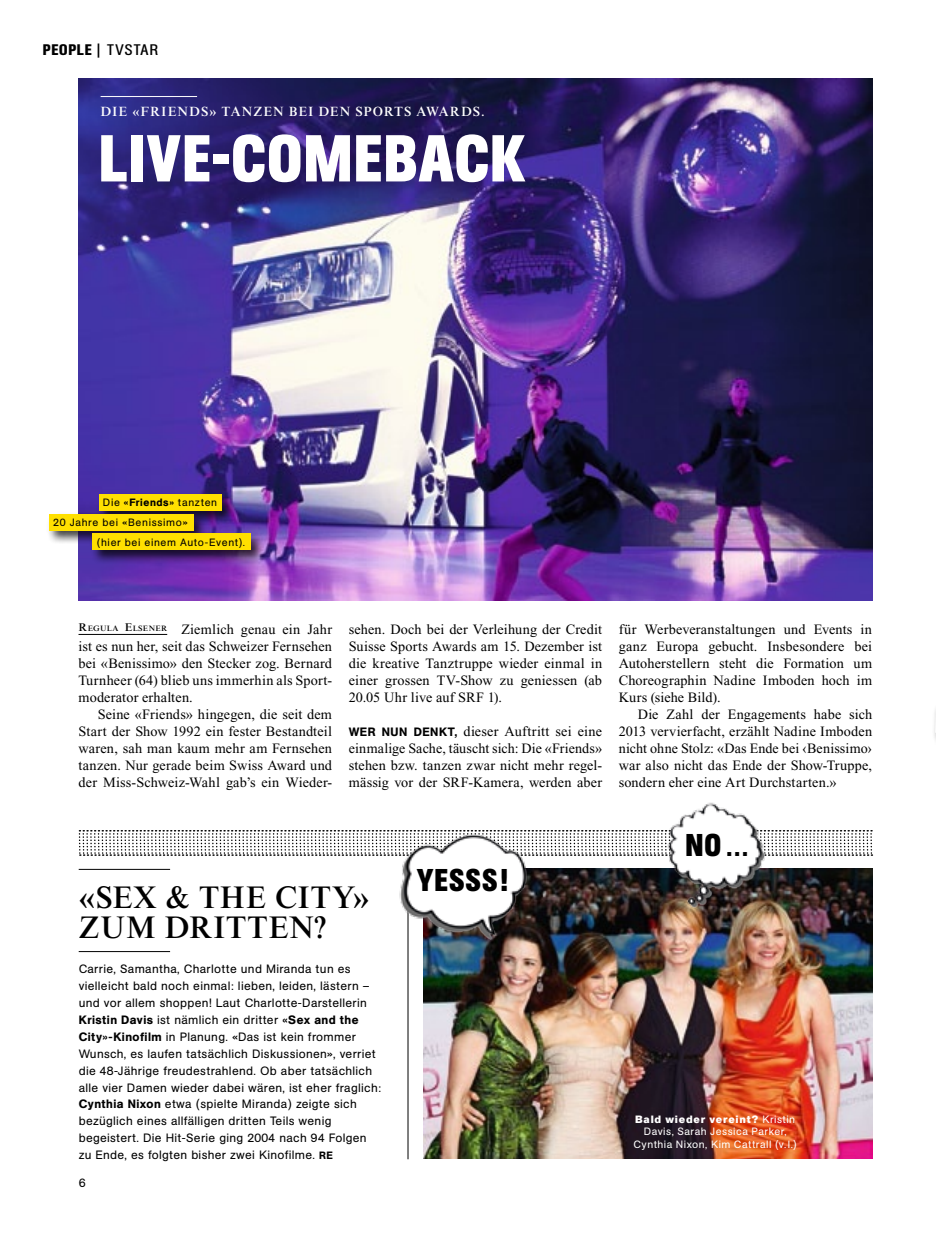
<style>
.page{position:relative;width:936px;height:1242px;background:#fff}
.page>*{position:absolute;margin:0;border:0;box-sizing:border-box;transform-origin:0 0}
.TVS_Titel_42_x04{font:700 condensed 65.55px "AG Book Pro";letter-spacing:.005em;color:#fff}
.TVS_Titel_Kurzfutter{font:500 31.5px/30px "Times NRMT Std";letter-spacing:.02em;color:#000}
.TVS_Titel_42_x04-2{font:700 condensed 31.2px "AG Book Pro";letter-spacing:.015em;color:#000}
.TVS_Rubriktitel_x01{font:condensed 15.15px "AG Book Pro";letter-spacing:.045em;color:#000;scale:1.2 1}
.TVS_GT_Einzug_x08{font:14.25px/17px "Times New Roman PS Std";letter-spacing:.01em;color:#000;text-align:justify}
.TVS_GT_ohneEinzug_x0{font:14.25px/17px "Times New Roman PS Std";letter-spacing:.015em;color:#000;text-align:justify}
.TVS_Lead_x06{font:500 13.5px "Times NRMT Std";letter-spacing:.07em;color:#fff}
.TVS_Box_GT_x22{font:12px/17px "AG Book Pro";letter-spacing:.025em;color:#000}
.TVS_Legende_Negativ{font:10.5px/12.5px "AG Book Pro";letter-spacing:.045em;color:#fff;text-align:center}
.TVS_Legende_x11{font:10.5px "AG Book Pro";letter-spacing:.06em;color:#000}
.s1{font-weight:500}
.s2{font-family:"AG Book Pro";font-weight:500;font-size:12px}
.s3{font-weight:500;font-size:10.5px}
.s4{font-weight:700}
</style>
<div class="page">
<img style="left:423px;top:869px;width:449px;height:289px">
<hr style="left:407px;top:868px;width:1px;height:291px;background:#000">
<img style="left:79px;top:79px;width:793px;height:521px">
<hr style="left:78px;top:634px;width:89px;height:1px;background:#000">
<hr style="left:101px;top:96px;width:96px;height:1px;background:#fff">
<svg style="left:79px;top:830px;width:793px;height:26px"></svg>
<div style="left:96px;top:492px;width:140px;height:33px;background:#000;opacity:.75"></div>
<div style="left:99px;top:494px;width:123px;height:16px;background:#ffe000"></div>
<div style="left:47px;top:511px;width:160px;height:33px;background:#000;opacity:.75"></div>
<div style="left:49px;top:514px;width:144px;height:16px;background:#ffe000"></div>
<div style="left:90px;top:531px;width:175px;height:33px;background:#000;opacity:.75"></div>
<div style="left:93px;top:533px;width:158px;height:17px;background:#ffe000"></div>
<hr style="left:79px;top:951px;width:91px;height:1px;background:#000">
<hr style="left:79px;top:869px;width:91px;height:1px;background:#000">
<svg style="left:935px;top:709px;width:1px;height:16px"></svg>
<img style="left:665px;top:802px;width:100px;height:107px">
<img style="left:398px;top:830px;width:133px;height:113px">
<p class="TVS_Rubriktitel_x01" style="left:43px;top:40px;width:98px"><span class="s1">PEOPLE</span> | TVSTAR</p>
<p class="TVS_Lead_x06" style="left:101px;top:103px;width:386px">DIE «FRIENDS» TANZEN BEI DEN SPORTS AWARDS.</p>
<p class="TVS_Titel_42_x04" style="left:98px;top:116px;width:428px">LIVE-COMEBACK</p>
<p class="TVS_Legende_x11" style="left:103px;top:496px;width:116px">Die <span class="s1">«Friends»</span> tanzten</p>
<p class="TVS_Legende_x11" style="left:53px;top:515px;width:136px">20 Jahre bei «Benissimo»</p>
<p class="TVS_Legende_x11" style="left:97px;top:535px;width:150px">(hier bei einem Auto-Event).</p>
<p class="TVS_GT_ohneEinzug_x0" style="left:78px;top:621px;width:255px"><sup>R</sup><sup>EGULA</sup> <sup>E</sup><sup>LSENER</sup> Ziemlich genau ein Jahr ist es nun her, seit das Schweizer Fernsehen bei «Benissimo» den Stecker zog. Bernard Turnheer (64) blieb uns immerhin als Sport&shy;moderator erhalten.</p>
<p class="TVS_GT_Einzug_x08" style="left:78px;top:706px;width:255px;text-indent:19px">Seine «Friends» hingegen, die seit dem Start der Show 1992 ein fester Bestandteil waren, sah man kaum mehr am Fernsehen tanzen. Nur gerade beim Swiss Award und der Miss-Schweiz-Wahl gab’s ein Wieder-</p>
<p class="TVS_GT_Einzug_x08" style="left:349px;top:621px;width:255px">sehen. Doch bei der Verleihung der Credit Suisse Sports Awards am 15. Dezember ist die kreative Tanztruppe wieder einmal in einer grossen TV-Show zu geniessen (ab 20.05 Uhr live auf SRF 1).</p>
<p class="TVS_GT_ohneEinzug_x0" style="left:349px;top:723px;width:255px"><span class="s2">WER NUN DENKT,</span> dieser Auftritt sei eine einmalige Sache, täuscht sich: Die «Friends» stehen bzw. tanzen zwar nicht mehr regel&shy;mässig vor der SRF-Kamera, werden aber</p>
<p class="TVS_GT_ohneEinzug_x0" style="left:618px;top:621px;width:255px">für Werbeveranstaltungen und Events in ganz Europa gebucht. Insbesondere bei Autoherstellern steht die Formation um Choreographin Nadine Imboden hoch im Kurs (siehe Bild).</p>
<p class="TVS_GT_Einzug_x08" style="left:618px;top:706px;width:255px;text-indent:19px">Die Zahl der Engagements habe sich 2013 vervierfacht, erzählt Nadine Imboden nicht ohne Stolz: «Das Ende bei ‹Benissimo› war also nicht das Ende der Show-Truppe, sondern eher eine Art Durchstarten.»</p>
<p class="TVS_Titel_Kurzfutter" style="left:79px;top:883px;width:292px">«SEX &amp; THE CITY»<br>ZUM DRITTEN?</p>
<p class="TVS_Box_GT_x22" style="left:79px;top:960px;width:304px">Carrie, Samantha, Charlotte und Miranda tun es vielleicht bald noch einmal: lieben, leiden, lästern – und vor allem shoppen! Laut Charlotte-Darstellerin <span class="s1">Kristin Davis</span> ist nämlich ein dritter <span class="s1">«Sex and the City»-Kinofilm</span> in Planung. «Das ist kein frommer Wunsch, es laufen tatsächlich Diskussionen», verriet die 48-Jährige freudestrahlend. Ob aber tatsächlich alle vier Damen wieder dabei wären, ist eher fraglich:<br><span class="s1">Cynthia Nixon</span> etwa (spielte Miranda) zeigte sich bezüglich eines allfälligen dritten Teils wenig begeistert. Die Hit-Serie ging 2004 nach 94 Folgen zu Ende, es folgten bisher zwei Kinofilme. <span class="s3">RE</span></p>
<p class="TVS_Box_GT_x22" style="left:79px;top:1174px;width:8px">6</p>
<p class="TVS_Titel_42_x04-2" style="left:416px;top:860px;width:93px">YESSS!</p>
<p class="TVS_Titel_42_x04-2" style="left:685px;top:824px;width:65px">NO…</p>
<p class="TVS_Legende_Negativ" style="left:633px;top:1112px;width:165px"><span class="s4">Bald wieder vereint?</span> Kristin<br>Davis, Sarah Jessica Parker,<br>Cynthia Nixon, Kim Cattrall (v. l.)</p>
</div>
